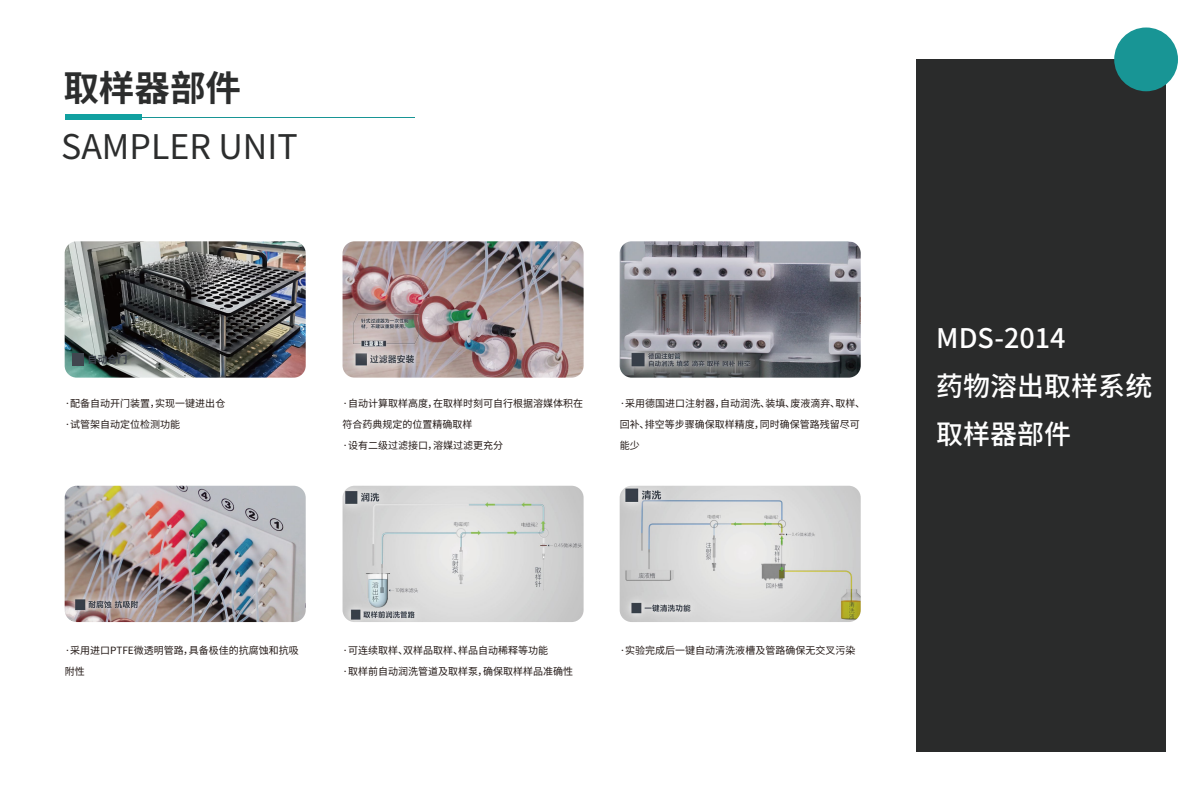
<style>
.page{position:relative;width:1191px;height:808px;background:#fff}
.page>*{position:absolute;margin:0;border:0;box-sizing:border-box;transform-origin:0 0}
.t1{font:700 35.6px "Source Han Sans CN";color:#2c2d2d}
.t2{font:33.9px "Source Han Sans CN";color:#2c2d2d}
.t3{font:500 27px/48px "Source Han Sans CN";color:#fff}
.t4{font:10px/21px "Source Han Sans CN";color:#221815}
.t5{font:700 10px "Source Han Sans CN";color:#3b404b}
</style>
<div class="page">
<div style="left:915px;top:59px;width:250px;height:693px;background:#2a2b2b"></div>
<hr style="left:141px;top:117px;width:274px;height:1px;background:#189595">
<div style="left:65px;top:114px;width:76px;height:6px;background:#11a0a0"></div>
<img style="left:65px;top:241px;width:241px;height:137px">
<img style="left:342px;top:241px;width:241px;height:137px">
<img style="left:619px;top:241px;width:241px;height:137px">
<img style="left:65px;top:486px;width:241px;height:136px">
<img style="left:342px;top:486px;width:241px;height:136px">
<img style="left:619px;top:486px;width:241px;height:136px">
<div style="left:1114px;top:28px;width:64px;height:63px;background:#189595;border-radius:50%"></div>
<div style="left:72px;top:353px;width:12px;height:13px;background:#40464f"></div>
<h1 class="t1" style="left:63px;top:68px;width:179px">取样器部件</h1>
<h2 class="t2" style="left:61px;top:127px;width:238px">SAMPLER UNIT</h2>
<p class="t5" style="left:87px;top:354px;width:41px">自动仓门</p>
<p class="t4" style="left:65px;top:393px;width:162px">·配备自动开门装置，实现一键进出仓·试管架自动定位检测功能</p>
<p class="t4" style="left:342px;top:393px;width:242px">·自动计算取样高度，在取样时刻可自行根据溶媒体积在符合药典规定的位置精确取样<br>·设有二级过滤接口，溶媒过滤更充分</p>
<p class="t4" style="left:619px;top:393px;width:247px">·采用德国进口注射器，自动润洗、装填、废液滴弃、取样、回补、排空等步骤确保取样精度，同时确保管路残留尽可能少</p>
<h3 class="t3" style="left:936px;top:314px;width:217px">MDS-2014<br>药物溶出取样系统取样器部件</h3>
<p class="t4" style="left:65px;top:640px;width:236px">·采用进口PTFE微透明管路，具备极佳的抗腐蚀和抗吸附性</p>
<p class="t4" style="left:342px;top:640px;width:232px">·可连续取样、双样品取样、样品自动稀释等功能<br>·取样前自动润洗管道及取样泵，确保取样样品准确性</p>
<p class="t4" style="left:619px;top:640px;width:237px">·实验完成后一键自动清洗液槽及管路确保无交叉污染</p>
</div>
